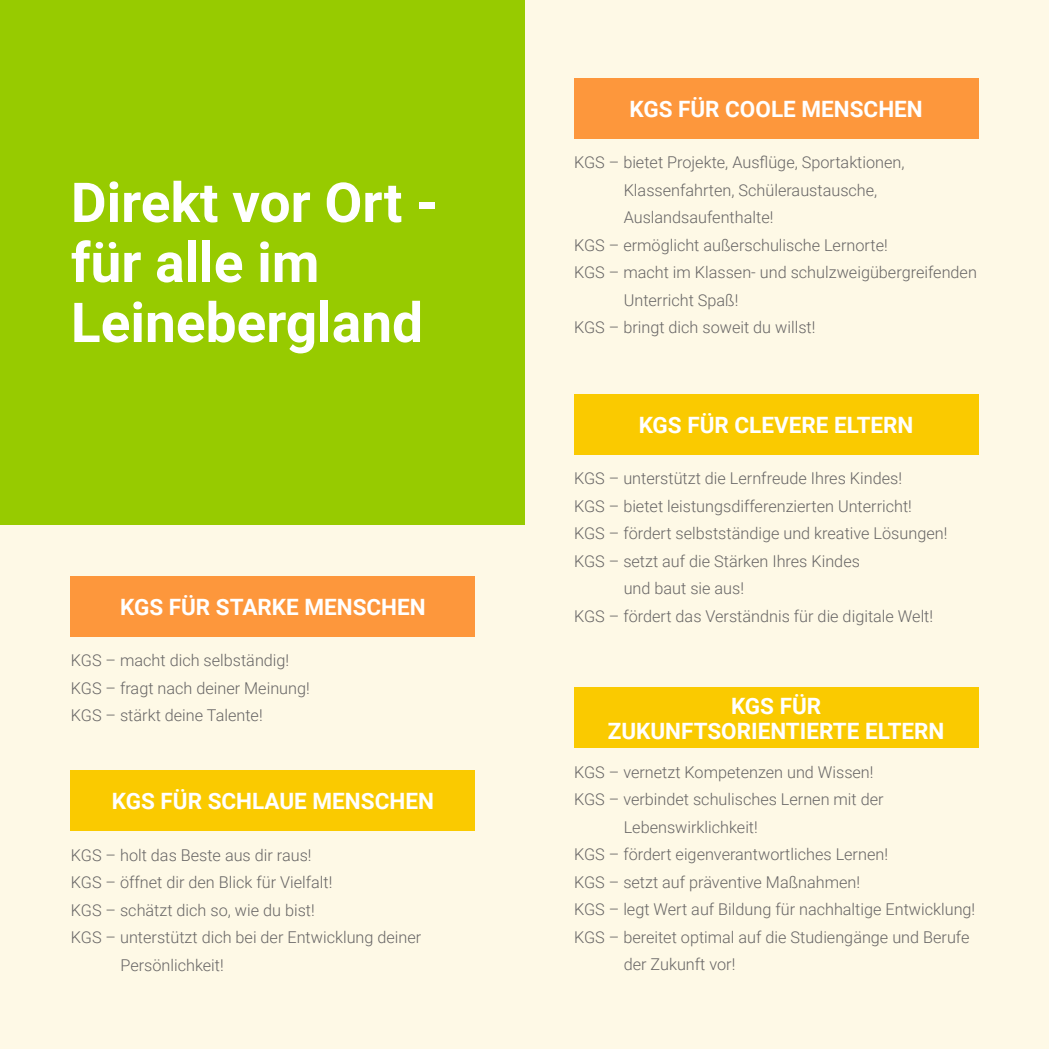
<style>
.page{position:relative;width:1049px;height:1049px;background:#fef9e6}
.page>*{position:absolute;margin:0;border:0;box-sizing:border-box;transform-origin:0 0}
.t1{font:700 55px/60px "Roboto";color:#fff}
.t2{font:700 22.5px/25px "Roboto";color:#fff;text-align:center}
.t3{font:300 16.25px/27.5px "Roboto";color:#676565}
</style>
<div class="page">
<div style="left:71px;top:576px;width:404px;height:60px;background:#fd973c"></div>
<div style="left:71px;top:771px;width:404px;height:60px;background:#faca00"></div>
<div style="left:574px;top:78px;width:404px;height:60px;background:#fd973c"></div>
<div style="left:574px;top:394px;width:404px;height:60px;background:#faca00"></div>
<div style="left:574px;top:687px;width:404px;height:61px;background:#faca00"></div>
<div style="left:0;top:0;width:524px;height:524px;background:#97cb00"></div>
<h1 class="t1" style="left:71px;top:170px;width:368px">Direkt vor Ort - für alle im<br>Leinebergland</h1>
<h2 class="t2" style="left:120px;top:593px;width:307px">KGS FÜR STARKE MENSCHEN</h2>
<p class="t3" style="left:71px;top:646px;width:240px">KGS – macht dich selbständig!<br>KGS – fragt nach deiner Meinung!<br>KGS – stärkt deine Talente!</p>
<h2 class="t2" style="left:112px;top:788px;width:323px">KGS FÜR SCHLAUE MENSCHEN</h2>
<p class="t3" style="left:71px;top:841px;width:242px">KGS – holt das Beste aus dir raus!</p>
<p class="t3" style="left:71px;top:868px;width:263px">KGS – öffnet dir den Blick für Vielfalt!</p>
<p class="t3" style="left:71px;top:896px;width:245px">KGS – schätzt dich so, wie du bist!</p>
<p class="t3" style="left:71px;top:923px;width:352px">KGS – unterstützt dich bei der Entwicklung deiner</p>
<p class="t3" style="left:120px;top:951px;width:105px">Persönlichkeit!</p>
<h2 class="t2" style="left:629px;top:95px;width:295px">KGS FÜR COOLE MENSCHEN</h2>
<p class="t3" style="left:574px;top:148px;width:332px">KGS – bietet Projekte, Ausflüge, Sportaktionen,</p>
<p class="t3" style="left:624px;top:175px;width:255px">Klassenfahrten, Schüleraustausche,</p>
<p class="t3" style="left:624px;top:203px;width:151px">Auslandsaufenthalte!</p>
<p class="t3" style="left:574px;top:230px;width:315px">KGS – ermöglicht außerschulische Lernorte!</p>
<p class="t3" style="left:574px;top:258px;width:404px">KGS – macht im Klassen- und schulzweigübergreifenden</p>
<p class="t3" style="left:624px;top:285px;width:116px">Unterricht Spaß!</p>
<p class="t3" style="left:574px;top:313px;width:243px">KGS – bringt dich soweit du willst!</p>
<h2 class="t2" style="left:639px;top:411px;width:276px">KGS FÜR CLEVERE ELTERN</h2>
<p class="t3" style="left:574px;top:464px;width:329px">KGS – unterstützt die Lernfreude Ihres Kindes!</p>
<p class="t3" style="left:574px;top:492px;width:339px">KGS – bietet leistungsdifferenzierten Unterricht!</p>
<p class="t3" style="left:574px;top:519px;width:375px">KGS – fördert selbstständige und kreative Lösungen!</p>
<p class="t3" style="left:574px;top:547px;width:287px">KGS – setzt auf die Stärken Ihres Kindes</p>
<p class="t3" style="left:624px;top:574px;width:122px">und baut sie aus!</p>
<p class="t3" style="left:574px;top:602px;width:361px">KGS – fördert das Verständnis für die digitale Welt!</p>
<h2 class="t2" style="left:608px;top:692px;width:338px">KGS FÜR<br>ZUKUNFTSORIENTIERTE ELTERN</h2>
<p class="t3" style="left:574px;top:757px;width:301px">KGS – vernetzt Kompetenzen und Wissen!</p>
<p class="t3" style="left:574px;top:785px;width:311px">KGS – verbindet schulisches Lernen mit der</p>
<p class="t3" style="left:624px;top:812px;width:136px">Lebenswirklichkeit!</p>
<p class="t3" style="left:574px;top:840px;width:315px">KGS – fördert eigenverantwortliches Lernen!</p>
<p class="t3" style="left:574px;top:867px;width:288px">KGS – setzt auf präventive Maßnahmen!</p>
<p class="t3" style="left:574px;top:895px;width:403px">KGS – legt Wert auf Bildung für nachhaltige Entwicklung!</p>
<p class="t3" style="left:574px;top:922px;width:397px">KGS – bereitet optimal auf die Studiengänge und Berufe</p>
<p class="t3" style="left:624px;top:950px;width:113px">der Zukunft vor!</p>
</div>
